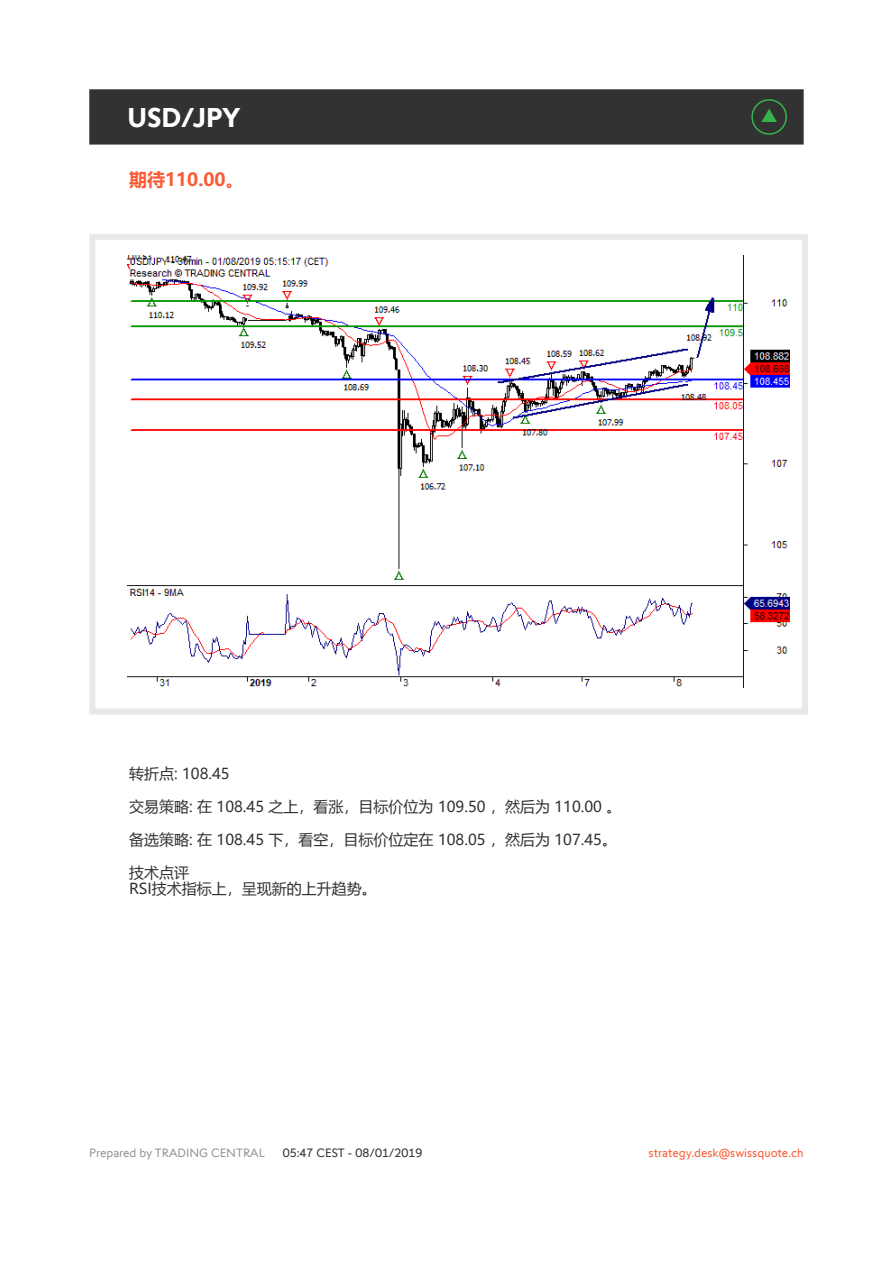
<style>
.page{position:relative;width:893px;height:1263px;background:#fff}
.page>*{position:absolute;margin:0;border:0;box-sizing:border-box;transform-origin:0 0}
.t1{font:700 27px "Swissquote CT";color:#fff}
.t2{font:700 18px "Microsoft Ya Hei UI";color:#fa5b35}
.t3{font:15px/16.5px "Microsoft Ya Hei UI";color:#323232}
.t4{font:12px "Swissquote CT";color:#fa5b35}
.t5{font:12px "Swissquote CT";color:#939598}
.t6{font:12px "Swissquote CT";color:#323232}
</style>
<div class="page">
<div style="left:89px;top:234px;width:719px;height:480px;border:6px solid #e9e8e7"></div>
<div style="left:89px;top:89px;width:715px;height:56px;background:#323232;border:2px solid #323232"></div>
<img style="left:128px;top:255px;width:661px;height:432px">
<svg style="left:751px;top:99px;width:36px;height:36px"></svg>
<h1 class="t1" style="left:128px;top:101px;width:114px">USD/JPY</h1>
<p class="t2" style="left:129px;top:167px;width:116px">期待110.00。</p>
<p class="t3" style="left:129px;top:765px;width:102px">转折点: 108.45</p>
<p class="t3" style="left:129px;top:798px;width:494px">交易策略: 在 108.45 之上，看涨，目标价位为 109.50 ，然后为 110.00 。</p>
<p class="t3" style="left:129px;top:831px;width:489px">备选策略: 在 108.45 下，看空，目标价位定在 108.05 ，然后为 107.45。</p>
<p class="t3" style="left:129px;top:864px;width:249px">技术点评<br>RSI技术指标上，呈现新的上升趋势。</p>
<p class="t5" style="left:89px;top:1145px;width:177px">Prepared by TRADING CENTRAL</p>
<p class="t6" style="left:283px;top:1145px;width:141px">05:47 CEST - 08/01/2019</p>
<p class="t4" style="left:649px;top:1145px;width:157px">strategy.desk@swissquote.ch</p>
</div>
